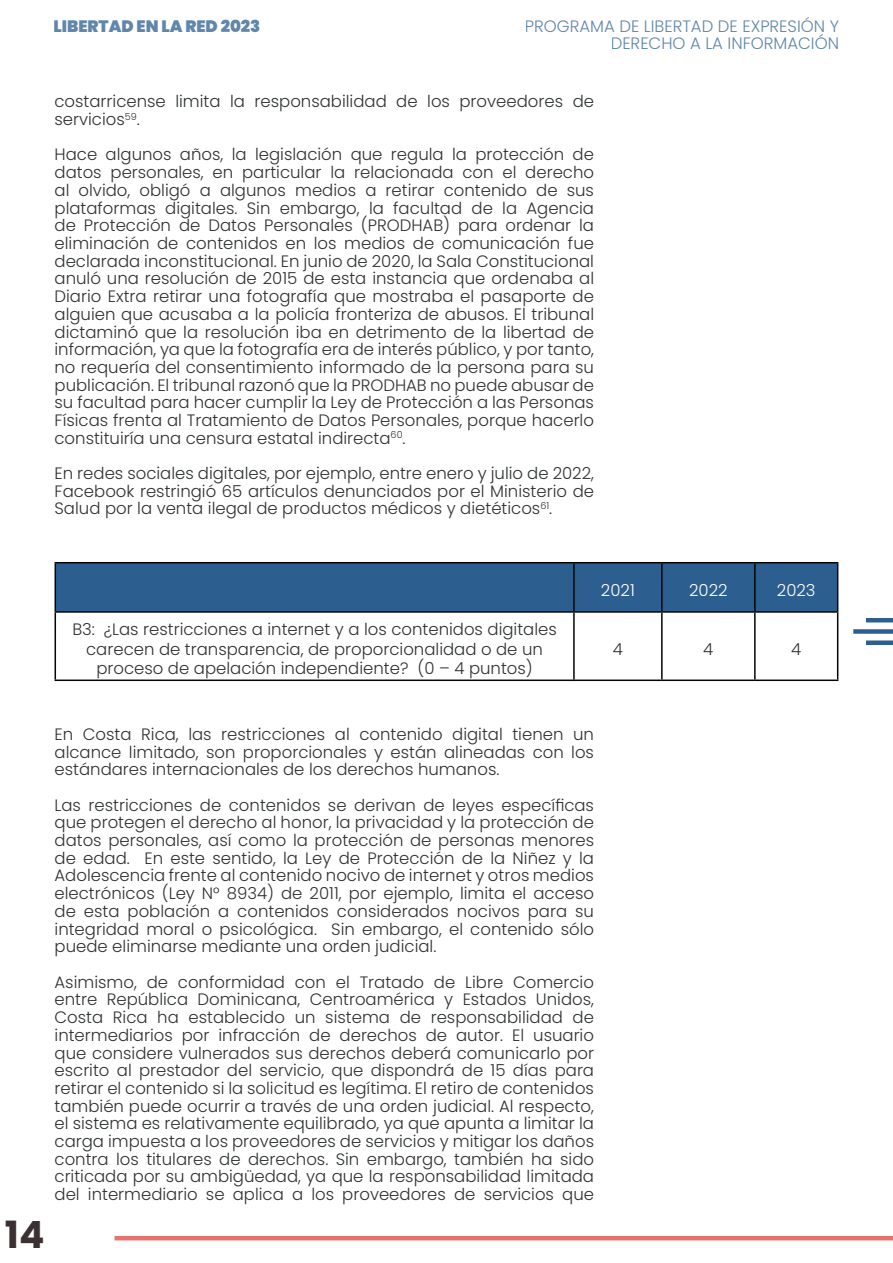
<style>
.page{position:relative;width:893px;height:1263px;background:#fff}
.page>*{position:absolute;margin:0;border:0;box-sizing:border-box;transform-origin:0 0}
.t1{font:700 37.5px "Poppins";color:#3b3133}
.t2{font:300 16.5px/17.7px "Poppins";color:#2f3231;text-align:justify}
.t3{font:300 16.5px/16.5px "Poppins";color:#6086aa;text-align:right}
.t4{font:900 16.5px "Poppins";color:#6086aa}
.t5{font:300 16.5px "Poppins";color:#fff}
</style>
<div class="page">
<hr style="left:115px;top:1236px;width:778px;height:4px;background:#e7736e">
<div style="left:853px;top:629px;width:40px;height:5px;background:#2c5f8f"></div>
<hr style="left:866px;top:618px;width:27px;height:4px;background:#2c5f8f">
<div style="left:866px;top:640px;width:27px;height:5px;background:#2c5f8f"></div>
<div style="left:56px;top:563px;width:781px;height:48px;background:#2c5f8f"></div>
<hr style="left:55px;top:562px;width:519px;height:1px;background:#040503">
<hr style="left:55px;top:563px;width:1px;height:48px;background:#040503">
<hr style="left:574px;top:562px;width:88px;height:1px;background:#040503">
<hr style="left:573px;top:563px;width:2px;height:48px;background:#040503">
<hr style="left:662px;top:562px;width:93px;height:1px;background:#040503">
<hr style="left:661px;top:563px;width:2px;height:48px;background:#040503">
<hr style="left:755px;top:562px;width:83px;height:1px;background:#040503">
<hr style="left:754px;top:563px;width:2px;height:48px;background:#040503">
<hr style="left:837px;top:563px;width:1px;height:48px;background:#040503">
<hr style="left:55px;top:611px;width:519px;height:2px;background:#040503">
<hr style="left:55px;top:613px;width:1px;height:66px;background:#040503">
<hr style="left:574px;top:611px;width:88px;height:2px;background:#040503">
<hr style="left:573px;top:613px;width:2px;height:66px;background:#040503">
<hr style="left:662px;top:611px;width:93px;height:2px;background:#040503">
<hr style="left:661px;top:613px;width:2px;height:66px;background:#040503">
<hr style="left:755px;top:611px;width:83px;height:2px;background:#040503">
<hr style="left:754px;top:613px;width:2px;height:66px;background:#040503">
<hr style="left:837px;top:613px;width:1px;height:66px;background:#040503">
<hr style="left:55px;top:679px;width:519px;height:2px;background:#040503">
<hr style="left:574px;top:679px;width:88px;height:2px;background:#040503">
<hr style="left:662px;top:679px;width:93px;height:2px;background:#040503">
<hr style="left:755px;top:679px;width:83px;height:2px;background:#040503">
<p class="t4" style="left:53px;top:17px;width:208px">LIBERTAD EN LA RED 2023</p>
<p class="t3" style="left:525px;top:18px;width:316px">PROGRAMA DE LIBERTAD DE EXPRESIÓN Y<br>DERECHO A LA INFORMACIÓN</p>
<p class="t2" style="left:55px;top:93px;width:541px">costarricense limita la responsabilidad de los proveedores de servicios<sup>59</sup>.</p>
<p class="t2" style="left:55px;top:146px;width:541px">Hace algunos años, la legislación que regula la protección de datos personales, en particular la relacionada con el derecho al olvido, obligó a algunos medios a retirar contenido de sus plataformas digitales. Sin embargo, la facultad de la Agencia de Protección de Datos Personales (PRODHAB) para ordenar la eliminación de contenidos en los medios de comunicación fue declarada inconstitucional. En junio de 2020, la Sala Constitucional anuló una resolución de 2015 de esta instancia que ordenaba al Diario Extra retirar una fotografía que mostraba el pasaporte de alguien que acusaba a la policía fronteriza de abusos. El tribunal dictaminó que la resolución iba en detrimento de la libertad de información, ya que la fotografía era de interés público, y por tanto, no requería del consentimiento informado de la persona para su publicación. El tribunal razonó que la PRODHAB no puede abusar de su facultad para hacer cumplir la Ley de Protección a las Personas Físicas frenta al Tratamiento de Datos Personales, porque hacerlo constituiría una censura estatal indirecta<sup>60</sup>.</p>
<p class="t2" style="left:55px;top:464px;width:541px">En redes sociales digitales, por ejemplo, entre enero y julio de 2022, Facebook restringió 65 artículos denunciados por el Ministerio de Salud por la venta ilegal de productos médicos y dietéticos<sup>61</sup>.</p>
<p class="t2" style="left:72px;top:620px;width:486px;line-height:19.5px;text-align:center">B3: ¿Las restricciones a internet y a los contenidos digitales carecen de transparencia, de proporcionalidad o de un proceso de apelación independiente? (0 – 4 puntos)</p>
<p class="t5" style="left:601px;top:581px;width:35px">2021</p>
<p class="t5" style="left:689px;top:581px;width:40px">2022</p>
<p class="t5" style="left:777px;top:581px;width:40px">2023</p>
<p class="t2" style="left:613px;top:640px;width:12px">4</p>
<p class="t2" style="left:703px;top:640px;width:12px">4</p>
<p class="t2" style="left:791px;top:640px;width:12px">4</p>
<h1 class="t1" style="left:5px;top:1213px;width:41px">14</h1>
<p class="t2" style="left:55px;top:725px;width:541px">En Costa Rica, las restricciones al contenido digital tienen un alcance limitado, son proporcionales y están alineadas con los estándares internacionales de los derechos humanos.</p>
<p class="t2" style="left:55px;top:796px;width:541px">Las restricciones de contenidos se derivan de leyes específicas que protegen el derecho al honor, la privacidad y la protección de datos personales, así como la protección de personas menores de edad. En este sentido, la Ley de Protección de la Niñez y la Adolescencia frente al contenido nocivo de internet y otros medios electrónicos (Ley N° 8934) de 2011, por ejemplo, limita el acceso de esta población a contenidos considerados nocivos para su integridad moral o psicológica. Sin embargo, el contenido sólo puede eliminarse mediante una orden judicial.</p>
<p class="t2" style="left:55px;top:973px;width:541px">Asimismo, de conformidad con el Tratado de Libre Comercio entre República Dominicana, Centroamérica y Estados Unidos, Costa Rica ha establecido un sistema de responsabilidad de intermediarios por infracción de derechos de autor. El usuario que considere vulnerados sus derechos deberá comunicarlo por escrito al prestador del servicio, que dispondrá de 15 días para retirar el contenido si la solicitud es legítima. El retiro de contenidos también puede ocurrir a través de una orden judicial. Al respecto, el sistema es relativamente equilibrado, ya que apunta a limitar la carga impuesta a los proveedores de servicios y mitigar los daños contra los titulares de derechos. Sin embargo, también ha sido criticada por su ambigüedad, ya que la responsabilidad limitada del intermediario se aplica a los proveedores de servicios que</p>
</div>
